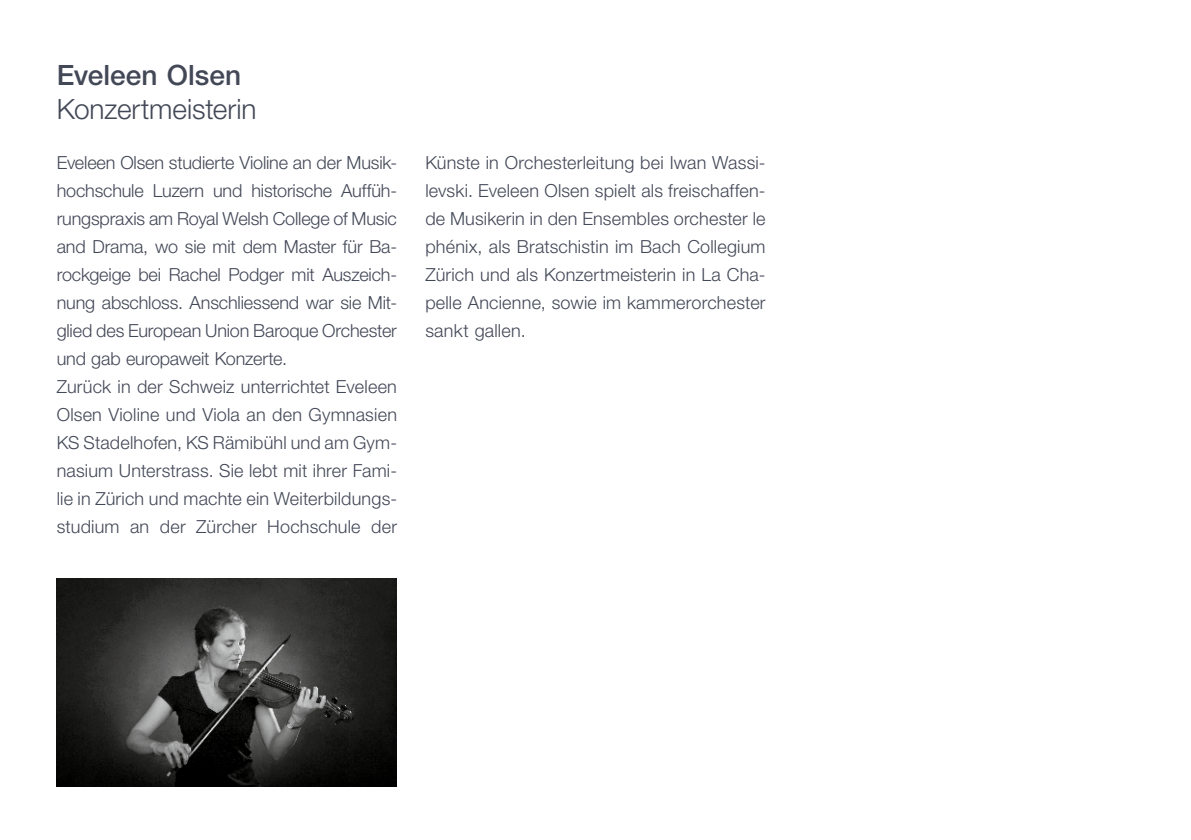
<style>
.page{position:relative;width:1191px;height:840px;background:#fff}
.page>*{position:absolute;margin:0;border:0;box-sizing:border-box;transform-origin:0 0}
.t1{font:300 28px "Helvetica Neue LT Pro";letter-spacing:-.005em;color:#434857}
.t2{font:500 28px "Helvetica Neue LT Pro";color:#434857}
.t3{font:300 18px/28px "Helvetica Neue LT Pro";letter-spacing:-.005em;color:#434857}
</style>
<div class="page">
<img style="left:57px;top:578px;width:340px;height:207px">
<h1 class="t2" style="left:57px;top:58px;width:186px">Eveleen Olsen</h1>
<h1 class="t1" style="left:57px;top:92px;width:201px">Konzertmeisterin</h1>
<p class="t3" style="left:57px;top:148px;width:342px">Eveleen Olsen studierte Violine an der Musik&shy;hochschule Luzern und historische Auffüh&shy;rungspraxis am Royal Welsh College of Music and Drama, wo sie mit dem Master für Ba&shy;rockgeige bei Rachel Podger mit Auszeich&shy;nung abschloss. Anschliessend war sie Mit&shy;glied des European Union Baroque Orchester und gab europaweit Konzerte.<br>Zurück in der Schweiz unterrichtet Eveleen Olsen Violine und Viola an den Gymnasien KS Stadelhofen, KS Rämibühl und am Gym&shy;nasium Unterstrass. Sie lebt mit ihrer Fami&shy;lie in Zürich und machte ein Weiterbildungs&shy;studium an der Zürcher Hochschule der</p>
<p class="t3" style="left:425px;top:148px;width:342px;text-align:justify">Künste in Orchesterleitung bei Iwan Wassi&shy;levski. Eveleen Olsen spielt als freischaffen&shy;de Musikerin in den Ensembles orchester le phénix, als Bratschistin im Bach Collegium Zürich und als Konzertmeisterin in La Cha&shy;pelle Ancienne, sowie im kammerorchester sankt gallen.</p>
</div>
